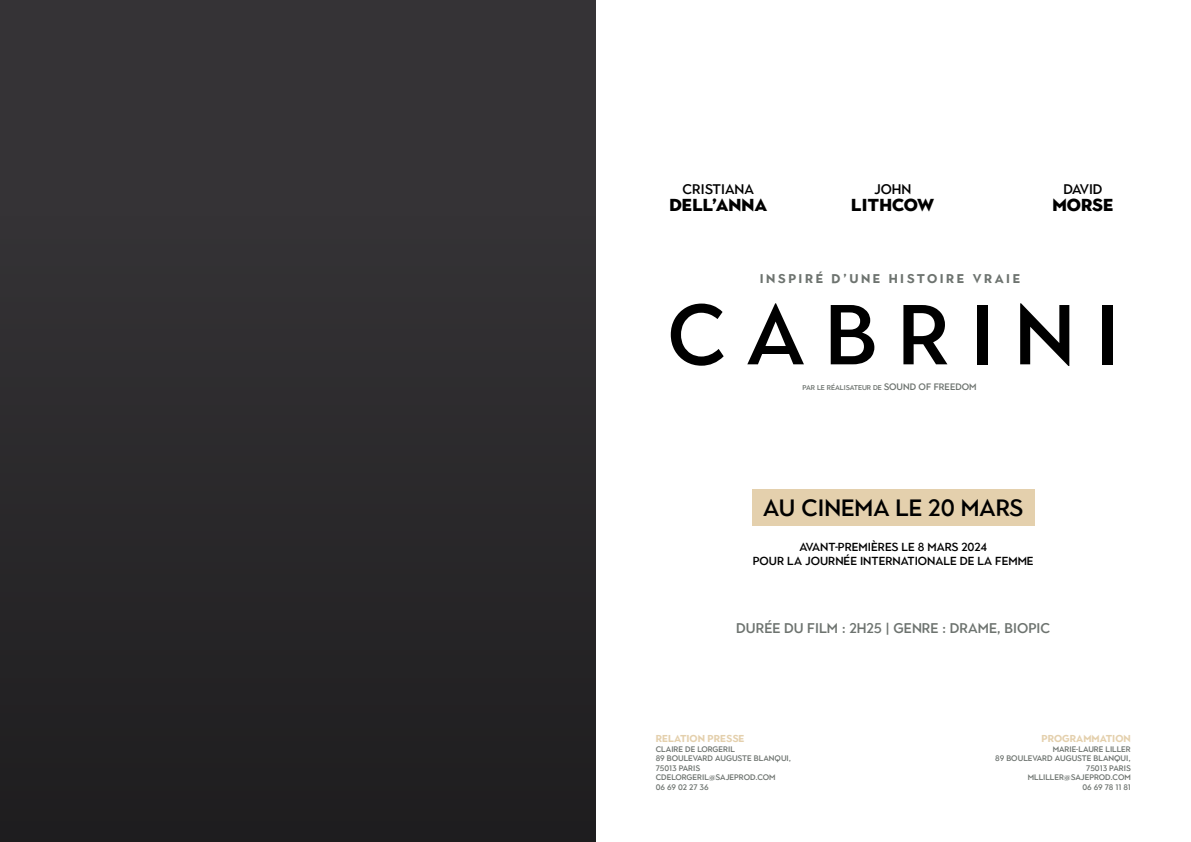
<style>
.page{position:relative;width:1191px;height:842px;background:#fff}
.page>*{position:absolute;margin:0;border:0;box-sizing:border-box;transform-origin:0 0}
.t1{font:500 84.7px "Town 10 Display";letter-spacing:.24em;color:#000}
.t2{font:500 23.5px "Town 10 Display";color:#000}
.t3{font:900 17.3px "Town 10 Display";color:#000}
.t4{font:500 14px "Town 10 Display";color:#6d736f}
.t5{font:500 13.9px "Town 10 Display";color:#000}
.t6{font:700 12.6px "Town 10 Display";letter-spacing:.2em;color:#6d736f}
.t7{font:500 11.6px/14px "Town 10 Display";color:#000;text-align:center}
.t8{font:700 10px "Town 10 Display";color:#e4d0ad}
.t9{font:500 8px/9.6px "Town 10 Display";color:#6d736f}
.t10{font:500 7px "Town 10 Display";color:#6d736f}
.s1{font-size:9.3px}
</style>
<div class="page">
<div style="left:752px;top:489px;width:282px;height:36px;background:#e4d0ad"></div>
<div style="left:0;top:0;width:595px;height:842px;background:#353336"></div>
<div style="left:0;top:213px;width:595px;height:629px;background:#29282a"></div>
<h3 class="t5" style="left:682px;top:181px;width:73px">CRISTIANA</h3>
<h3 class="t3" style="left:669px;top:195px;width:99px">DELL’ANNA</h3>
<h3 class="t5" style="left:874px;top:181px;width:39px">JOHN</h3>
<h3 class="t3" style="left:851px;top:195px;width:84px">LITHCOW</h3>
<h3 class="t6" style="left:759px;top:271px;width:262px">INSPIRÉ D’UNE HISTOIRE VRAIE</h3>
<h3 class="t5" style="left:1063px;top:181px;width:41px">DAVID</h3>
<h3 class="t3" style="left:1052px;top:195px;width:63px">MORSE</h3>
<h1 class="t1" style="left:667px;top:286px;width:453px">CABRINI</h1>
<p class="t10" style="left:802px;top:383px;width:176px">PAR LE RÉALISATEUR DE <span class="s1">SOUND OF FREEDOM</span></p>
<h2 class="t2" style="left:763px;top:494px;width:262px">AU CINEMA LE 20 MARS</h2>
<h3 class="t7" style="left:753px;top:540px;width:282px">AVANT-PREMIÈRES LE 8 MARS 2024<br>POUR LA JOURNÉE INTERNATIONALE DE LA FEMME</h3>
<h3 class="t4" style="left:736px;top:620px;width:315px">DURÉE DU FILM : 2H25 | GENRE : DRAME, BIOPIC</h3>
<p class="t8" style="left:655px;top:733px;width:90px">RELATION PRESSE</p>
<p class="t9" style="left:655px;top:744px;width:137px">CLAIRE DE LORGERIL<br>89 BOULEVARD AUGUSTE BLANQUI,<br>75013 PARIS<br>CDELORGERIL@SAJEPROD.COM<br>06 69 02 27 36</p>
<p class="t8" style="left:1041px;top:733px;width:91px">PROGRAMMATION</p>
<p class="t9" style="left:995px;top:744px;width:137px;text-align:right">MARIE-LAURE LILLER<br>89 BOULEVARD AUGUSTE BLANQUI,<br>75013 PARIS<br>MLLILLER@SAJEPROD.COM<br>06 69 78 11 81</p>
</div>
